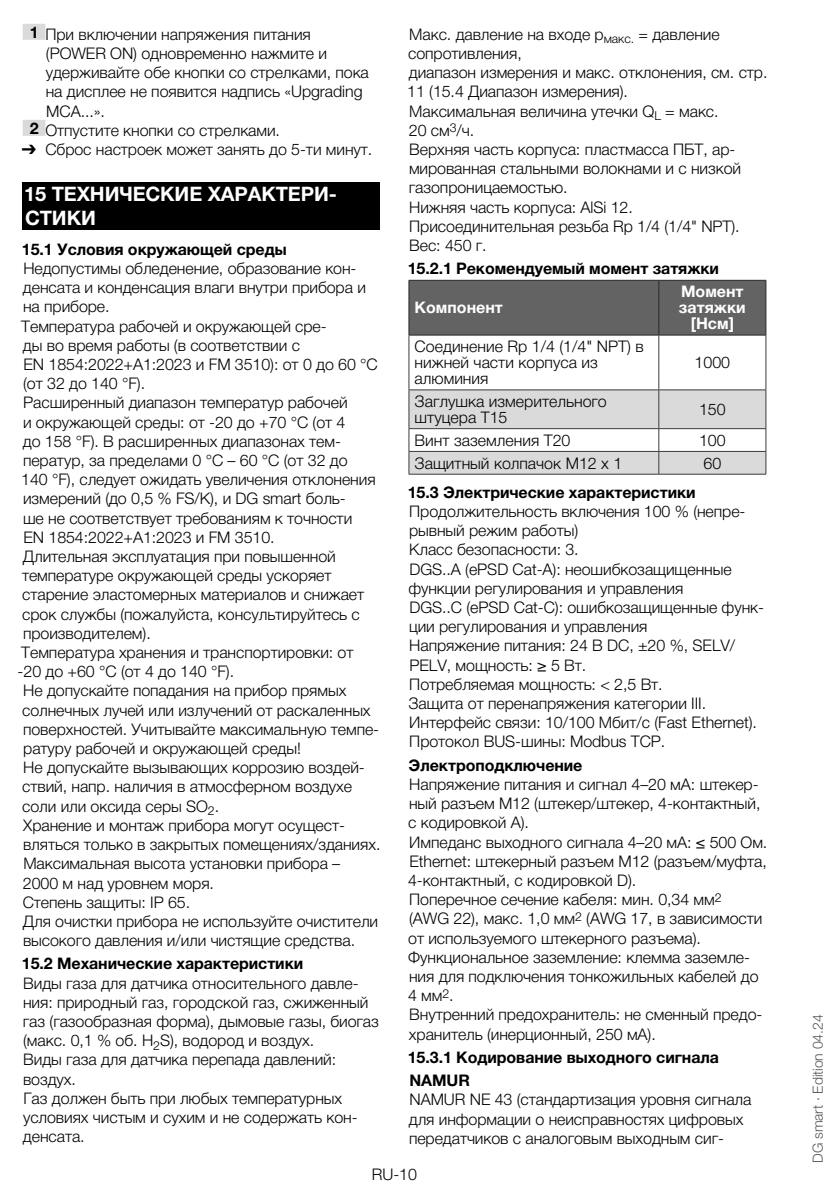
<style>
.page{position:relative;width:840px;height:1191px;background:#fff}
.page>*{position:absolute;margin:0;border:0;box-sizing:border-box;transform-origin:0 0}
.t1{font:700 20px "Helvetica Neue LT Pro";letter-spacing:-.005em;color:#fff}
.t2{font:300 16px/19.2px "Helvetica Neue LT Pro";letter-spacing:-.005em;color:#000}
.t3{font:700 16px/23.2px "Helvetica Neue LT Pro";letter-spacing:-.005em;color:#000}
.t4{font:700 16px/16px "Helvetica Neue LT Pro";color:#fff;text-align:center}
.t5{font:300 14px "Helvetica Neue LT Pro";letter-spacing:-.005em;color:#575756}
.s1{font-weight:700}
.s2{font-family:"Arial Unicode MS";font-weight:400}
</style>
<div class="page">
<div style="left:23px;top:24px;width:22px;height:16px;background:#dadada"></div>
<div style="left:23px;top:120px;width:22px;height:16px;background:#dadada"></div>
<div style="left:23px;top:182px;width:357px;height:48px;background:#000"></div>
<div style="left:409px;top:281px;width:356px;height:54px;background:#646363"></div>
<hr style="left:408px;top:280px;width:250px;height:1px;background:#282827">
<hr style="left:408px;top:281px;width:1px;height:54px;background:#282827">
<hr style="left:658px;top:280px;width:107px;height:1px;background:#282827">
<hr style="left:658px;top:281px;width:1px;height:54px;background:#282827">
<hr style="left:765px;top:281px;width:1px;height:54px;background:#282827">
<hr style="left:408px;top:335px;width:250px;height:1px;background:#282827">
<hr style="left:658px;top:335px;width:107px;height:1px;background:#282827">
<hr style="left:408px;top:335px;width:1px;height:54px;background:#3c3c3b">
<hr style="left:658px;top:335px;width:1px;height:54px;background:#3c3c3b">
<hr style="left:765px;top:335px;width:1px;height:54px;background:#3c3c3b">
<hr style="left:408px;top:389px;width:250px;height:1px;background:#3c3c3b">
<hr style="left:658px;top:389px;width:107px;height:1px;background:#3c3c3b">
<svg style="left:408px;top:390px;width:358px;height:84px"></svg>
<hr style="left:408px;top:474px;width:250px;height:1px;background:#3c3c3b">
<hr style="left:658px;top:474px;width:107px;height:1px;background:#3c3c3b">
<p class="t2" style="left:30px;top:24px;width:282px"><span class="s1">1</span> При включении напряжения питания</p>
<p class="t2" style="left:46px;top:43px;width:282px">(POWER ON) одновременно нажмите и</p>
<p class="t2" style="left:46px;top:63px;width:324px">удерживайте обе кнопки со стрелками, пока</p>
<p class="t2" style="left:46px;top:82px;width:318px">на дисплее не появится надпись «Upgrading</p>
<p class="t2" style="left:46px;top:101px;width:60px">MCA...».</p>
<p class="t2" style="left:30px;top:120px;width:252px"><span class="s1">2</span> Отпустите кнопки со стрелками.</p>
<p class="t2" style="left:22px;top:139px;width:352px"><span class="s2">➔</span> Сброс настроек может занять до 5-ти минут.</p>
<p class="t1" style="left:24px;top:181px;width:212px">15 ТЕХНИЧЕСКИЕ ХАРА</p>
<p class="t1" style="left:261px;top:181px;width:41px">КТЕРИ</p>
<p class="t1" style="left:328px;top:181px;width:10px">-</p>
<p class="t1" style="left:25px;top:205px;width:69px">СТИКИ</p>
<p class="t3" style="left:22px;top:237px;width:266px">15.1 Условия окружающей среды</p>
<p class="t2" style="left:23px;top:258px;width:334px">Недопустимы обледенение, образование кон-</p>
<p class="t2" style="left:23px;top:277px;width:344px">денсата и конденсация влаги внутри прибора и</p>
<p class="t2" style="left:23px;top:297px;width:88px">на приборе.</p>
<p class="t2" style="left:21px;top:316px;width:307px">Температура рабочей и окружающей сре-</p>
<p class="t2" style="left:23px;top:335px;width:278px">ды во время работы (в соответствии с</p>
<p class="t2" style="left:24px;top:354px;width:355px">EN 1854:2022+A1:2023 и FM 3510): от 0 до 60 °C</p>
<p class="t2" style="left:23px;top:373px;width:123px">(от 32 до 140 °F).</p>
<p class="t2" style="left:23px;top:393px;width:326px">Расширенный диапазон температур рабочей</p>
<p class="t2" style="left:23px;top:412px;width:324px">и окружающей среды: от -20 до +70 °C (от 4</p>
<p class="t2" style="left:23px;top:431px;width:319px">до 158 °F). В расширенных диапазонах тем-</p>
<p class="t2" style="left:23px;top:450px;width:326px">ператур, за пределами 0 °C – 60 °C (от 32 до</p>
<p class="t2" style="left:21px;top:469px;width:356px">140 °F), следует ожидать увеличения отклонения</p>
<p class="t2" style="left:23px;top:489px;width:324px">измерений (до 0,5 % FS/K), и DG smart боль-</p>
<p class="t2" style="left:23px;top:508px;width:330px">ше не соответствует требованиям к точности</p>
<p class="t2" style="left:23px;top:527px;width:252px">EN 1854:2022+A1:2023 и FM 3510.</p>
<p class="t2" style="left:23px;top:546px;width:314px">Длительная эксплуатация при повышенной</p>
<p class="t2" style="left:22px;top:565px;width:311px">температуре окружающей среды ускоряет</p>
<p class="t2" style="left:22px;top:585px;width:343px">старение эластомерных материалов и снижает</p>
<p class="t2" style="left:22px;top:604px;width:339px">срок службы (пожалуйста, консультируйтесь с</p>
<p class="t2" style="left:23px;top:623px;width:129px">производителем).</p>
<p class="t2" style="left:21px;top:642px;width:333px">Температура хранения и транспортировки: от</p>
<p class="t2" style="left:18px;top:661px;width:218px">-20 до +60 °C (от 4 до 140 °F).</p>
<p class="t2" style="left:23px;top:681px;width:324px">Не допускайте попадания на прибор прямых</p>
<p class="t2" style="left:22px;top:700px;width:350px">солнечных лучей или излучений от раскаленных</p>
<p class="t2" style="left:23px;top:719px;width:357px">поверхностей. Учитывайте максимальную темпе-</p>
<p class="t2" style="left:23px;top:738px;width:279px">ратуру рабочей и окружающей среды!</p>
<p class="t2" style="left:23px;top:757px;width:343px">Не допускайте вызывающих коррозию воздей-</p>
<p class="t2" style="left:22px;top:777px;width:331px">ствий, напр. наличия в атмосферном воздухе</p>
<p class="t2" style="left:22px;top:796px;width:198px">соли или оксида серы SO<sub>2</sub>.</p>
<p class="t2" style="left:23px;top:815px;width:323px">Хранение и монтаж прибора могут осущест-</p>
<p class="t2" style="left:23px;top:834px;width:359px">вляться только в закрытых помещениях/зданиях.</p>
<p class="t2" style="left:23px;top:853px;width:318px">Максимальная высота установки прибора –</p>
<p class="t2" style="left:23px;top:873px;width:192px">2000 м над уровнем моря.</p>
<p class="t2" style="left:23px;top:892px;width:169px">Степень защиты: IP 65.</p>
<p class="t2" style="left:23px;top:911px;width:356px">Для очистки прибора не используйте очистители</p>
<p class="t2" style="left:23px;top:930px;width:333px">высокого давления и/или чистящие средства.</p>
<p class="t3" style="left:22px;top:951px;width:283px">15.2 Механические характеристики</p>
<p class="t2" style="left:23px;top:973px;width:357px">Виды газа для датчика относительного давле&shy;ния: природный газ, городской газ, сжиженный газ (газообразная форма), дымовые газы, биогаз (макс. 0,1 % об. H<sub>2</sub>S), водород и воздух.<br>Виды газа для датчика перепада давлений: воздух.<br>Газ должен быть при любых температурных условиях чистым и сухим и не содержать кон&shy;денсата.</p>
<p class="t2" style="left:407px;top:24px;width:361px">Макс. давление на входе p<sub>макс.</sub> = давление сопротивления,<br>диапазон измерения и макс. отклонения, см. стр.<br>11 (15.4 Диапазон измерения).<br>Максимальная величина утечки Q<sub>L</sub> = макс.<br>20 см<sup>3</sup>/ч.<br>Верхняя часть корпуса: пластмасса ПБТ, ар&shy;мированная стальными волокнами и с низкой газопроницаемостью.<br>Нижняя часть корпуса: AlSi 12.<br>Присоединительная резьба Rp 1/4 (1/4" NPT).<br>Вес: 450 г.</p>
<p class="t3" style="left:407px;top:257px;width:312px">15.2.1 Рекомендуемый момент затяжки</p>
<p class="t4" style="left:414px;top:299px;width:90px">Компонент</p>
<p class="t4" style="left:678px;top:283px;width:68px">Момент затяжки [Нсм]</p>
<p class="t2" style="left:414px;top:338px;width:230px;line-height:16px">Соединение Rp 1/4 (1/4" NPT) в нижней части корпуса из алюминия</p>
<p class="t2" style="left:694px;top:352px;width:37px">1000</p>
<p class="t2" style="left:414px;top:393px;width:194px;line-height:16px">Заглушка измерительного штуцера Т15</p>
<p class="t2" style="left:698px;top:399px;width:28px">150</p>
<p class="t2" style="left:414px;top:430px;width:157px">Винт заземления T20</p>
<p class="t2" style="left:698px;top:430px;width:28px">100</p>
<p class="t2" style="left:414px;top:453px;width:209px">Защитный колпачок M12 x 1</p>
<p class="t2" style="left:703px;top:453px;width:19px">60</p>
<p class="t3" style="left:407px;top:480px;width:289px">15.3 Электрические характеристики</p>
<p class="t2" style="left:408px;top:501px;width:357px">Продолжительность включения 100 % (непре&shy;рывный режим работы)<br>Класс безопасности: 3.<br>DGS..A (ePSD Cat-A): неошибкозащищенные функции регулирования и управления<br>DGS..C (ePSD Cat-C): ошибкозащищенные функ&shy;ции регулирования и управления<br>Напряжение питания: 24 В DС, ±20 %, SELV/ PELV, мощность: ≥ 5 Вт.<br>Потребляемая мощность: &lt; 2,5 Вт.<br>Защита от перенапряжения категории III.<br>Интерфейс связи: 10/100 Мбит/с (Fast Ethernet).<br>Протокол BUS-шины: Modbus TCP.</p>
<p class="t3" style="left:408px;top:753px;width:175px">Электроподключение</p>
<p class="t2" style="left:408px;top:774px;width:361px">Напряжение питания и сигнал 4–20 мA: штекер&shy;ный разъем M12 (штекер/штекер, 4-контактный, с кодировкой А).<br>Импеданс выходного сигнала 4–20 мA: ≤ 500 Ом.<br>Ethernet: штекерный разъем M12 (разъем/муфта, 4-контактный, с кодировкой D).<br>Поперечное сечение кабеля: мин. 0,34 мм<sup>2<br></sup>(AWG 22), макс. 1,0 мм<sup>2</sup> (AWG 17, в зависимости от используемого штекерного разъема).<br>Функциональное заземление: клемма заземле&shy;ния для подключения тонкожильных кабелей до 4 мм<sup>2</sup>.<br>Внутренний предохранитель: не сменный предо&shy;хранитель (инерционный, 250 мА).</p>
<p class="t3" style="left:407px;top:1045px;width:312px">15.3.1 Кодирование выходного сигнала<br>NAMUR</p>
<p class="t2" style="left:408px;top:1089px;width:344px">NAMUR NE 43 (стандартизация уровня сигнала для информации о неисправностях цифровых передатчиков с аналоговым выходным сиг-</p>
<p class="t2" style="left:372px;top:1164px;width:47px">RU-10</p>
<p class="t5" style="left:809px;top:1162px;width:150px;rotate:-90deg">DG smart · Edition 04.24</p>
</div>
